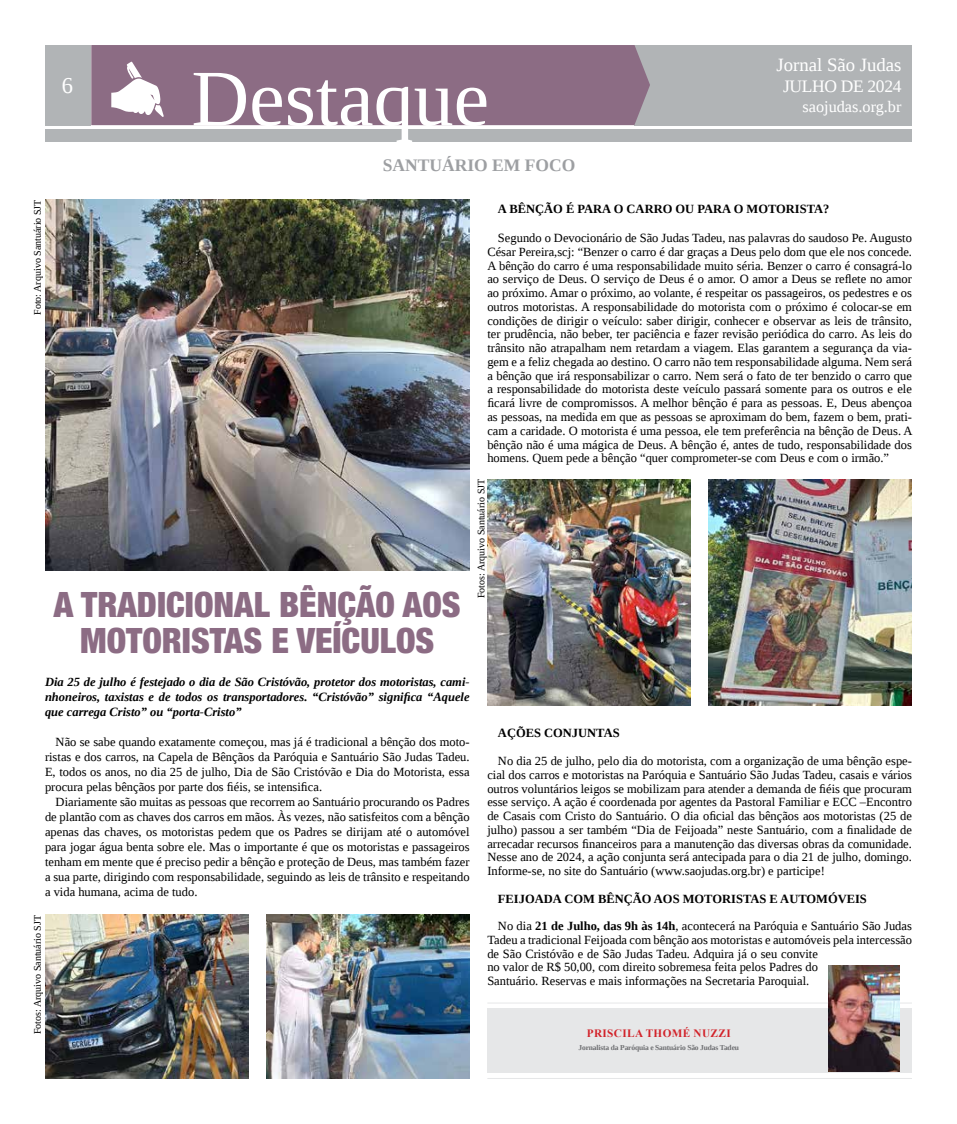
<style>
.page{position:relative;width:957px;height:1124px;background:#fff}
.page>*{position:absolute;margin:0;border:0;box-sizing:border-box;transform-origin:0 0}
.t1{font:80px "Liberation Serif";color:#fff}
.t2{font:900 condensed 35px/36.2px "Helvetica Neue LT Std";color:#8c6c84;text-align:center}
.t3{font:22.5px "Liberation Serif";color:#fff}
.t4{font:18.75px "Liberation Serif";color:#fff}
.t5{font:700 17.5px "Liberation Serif";color:#9d9fa2}
.t6{font:17.5px "Liberation Serif";letter-spacing:-.02em;color:#fff}
.t7{font:16.25px "Liberation Serif";color:#fff}
.t8{font:12.5px/13.8px "Liberation Serif";color:#000;text-align:justify}
.t9{font:italic 700 12.5px/15px "Liberation Serif";color:#000;text-align:justify}
.t10{font:700 12.5px "Liberation Serif";color:#000}
.t11{font:700 11.25px "Times New Roman";letter-spacing:.035em;color:#d2232a}
.t12{font:10px "Liberation Serif";color:#000}
.t13{font:700 7.5px "Liberation Serif";letter-spacing:-.02em;color:#6d6e71}
.s1{font-weight:700}
</style>
<div class="page">
<div style="left:45px;top:45px;width:45px;height:80px;background:#b1b4b6"></div>
<div style="left:635px;top:45px;width:277px;height:80px;background:#b1b4b6"></div>
<div style="left:45px;top:128px;width:867px;height:13px;background:#b1b4b6"></div>
<div style="left:91px;top:45px;width:559px;height:80px;background:#8c6c84"></div>
<svg style="left:111px;top:62px;width:53px;height:55px"></svg>
<img style="left:45px;top:200px;width:424px;height:370px">
<img style="left:45px;top:914px;width:203px;height:164px">
<img style="left:487px;top:479px;width:204px;height:226px">
<img style="left:266px;top:914px;width:203px;height:164px">
<img style="left:708px;top:479px;width:204px;height:226px">
<div style="left:487px;top:1008px;width:425px;height:64px;background:#e6e7e8"></div>
<hr style="left:487px;top:1002px;width:425px;height:1px;background:#e6e7e8">
<hr style="left:487px;top:1077px;width:425px;height:1px;background:#e6e7e8">
<img style="left:828px;top:965px;width:71px;height:106px">
<p class="t12" style="left:31px;top:315px;width:117px;rotate:-90deg">Foto: Arquivo Santuário SJT</p>
<h3 class="t3" style="left:62px;top:71px;width:13px">6</h3>
<h1 class="t1" style="left:191px;top:47px;width:299px">Destaque</h1>
<h3 class="t4" style="left:776px;top:53px;width:126px">Jornal São Judas</h3>
<h3 class="t6" style="left:783px;top:75px;width:120px">JULHO DE 2024</h3>
<h3 class="t7" style="left:802px;top:96px;width:100px">saojudas.org.br</h3>
<h3 class="t5" style="left:383px;top:153px;width:194px">SANTUÁRIO EM FOCO</h3>
<p class="t10" style="left:498px;top:201px;width:333px">A BÊNÇÃO É PARA O CARRO OU PARA O MOTORISTA?</p>
<p class="t8" style="left:487px;top:231px;width:427px;text-indent:11px">Segundo o Devocionário de São Judas Tadeu, nas palavras do saudoso Pe. Augusto César Pereira,scj: “Benzer o carro é dar graças a Deus pelo dom que ele nos concede.<br>A bênção do carro é uma responsabilidade muito séria. Benzer o carro é consagrá-lo ao serviço de Deus. O serviço de Deus é o amor. O amor a Deus se reflete no amor ao próximo. Amar o próximo, ao volante, é respeitar os passageiros, os pedestres e os outros motoristas. A responsabilidade do motorista com o próximo é colocar-se em condições de dirigir o veículo: saber dirigir, conhecer e observar as leis de trânsito, ter prudência, não beber, ter paciência e fazer revisão periódica do carro. As leis do trânsito não atrapalham nem retardam a viagem. Elas garantem a segurança da via&shy;gem e a feliz chegada ao destino. O carro não tem responsabilidade alguma. Nem será a bênção que irá responsabilizar o carro. Nem será o fato de ter benzido o carro que a responsabilidade do motorista deste veículo passará somente para os outros e ele ficará livre de compromissos. A melhor bênção é para as pessoas. E, Deus abençoa as pessoas, na medida em que as pessoas se aproximam do bem, fazem o bem, prati&shy;cam a caridade. O motorista é uma pessoa, ele tem preferência na bênção de Deus. A bênção não é uma mágica de Deus. A bênção é, antes de tudo, responsabilidade dos homens. Quem pede a bênção “quer comprometer-se com Deus e com o irmão.”</p>
<h2 class="t2" style="left:54px;top:586px;width:408px">A TRADICIONAL BÊNÇÃO AOS<br>MOTORISTAS E VEÍCULOS</h2>
<p class="t12" style="left:475px;top:598px;width:121px;rotate:-90deg">Fotos: Arquivo Santuário SJT</p>
<p class="t9" style="left:45px;top:673px;width:426px">Dia 25 de julho é festejado o dia de São Cristóvão, protetor dos motoristas, cami&shy;nhoneiros, taxistas e de todos os transportadores. “Cristóvão” significa “Aquele que carrega Cristo” ou “porta-Cristo”</p>
<p class="t8" style="left:45px;top:733px;width:426px;line-height:15px;text-indent:11px">Não se sabe quando exatamente começou, mas já é tradicional a bênção dos moto&shy;ristas e dos carros, na Capela de Bênçãos da Paróquia e Santuário São Judas Tadeu.<br>E, todos os anos, no dia 25 de julho, Dia de São Cristóvão e Dia do Motorista, essa procura pelas bênçãos por parte dos fiéis, se intensifica.</p>
<p class="t8" style="left:45px;top:793px;width:426px;line-height:15px;text-indent:11px">Diariamente são muitas as pessoas que recorrem ao Santuário procurando os Padres de plantão com as chaves dos carros em mãos. Às vezes, não satisfeitos com a bênção apenas das chaves, os motoristas pedem que os Padres se dirijam até o automóvel para jogar água benta sobre ele. Mas o importante é que os motoristas e passageiros tenham em mente que é preciso pedir a bênção e proteção de Deus, mas também fazer a sua parte, dirigindo com responsabilidade, seguindo as leis de trânsito e respeitando a vida humana, acima de tudo.</p>
<p class="t12" style="left:31px;top:1034px;width:121px;rotate:-90deg">Fotos: Arquivo Santuário SJT</p>
<p class="t10" style="left:498px;top:724px;width:123px">AÇÕES CONJUNTAS</p>
<p class="t8" style="left:487px;top:753px;width:426px;text-indent:11px">No dia 25 de julho, pelo dia do motorista, com a organização de uma bênção espe&shy;cial dos carros e motoristas na Paróquia e Santuário São Judas Tadeu, casais e vários outros voluntários leigos se mobilizam para atender a demanda de fiéis que procuram esse serviço. A ação é coordenada por agentes da Pastoral Familiar e ECC –Encontro de Casais com Cristo do Santuário. O dia oficial das bênçãos aos motoristas (25 de julho) passou a ser também “Dia de Feijoada” neste Santuário, com a finalidade de arrecadar recursos financeiros para a manutenção das diversas obras da comunidade.<br>Nesse ano de 2024, a ação conjunta será antecipada para o dia 21 de julho, domingo.<br>Informe-se, no site do Santuário (www.saojudas.org.br) e participe!</p>
<p class="t10" style="left:498px;top:889px;width:370px">FEIJOADA COM BÊNÇÃO AOS MOTORISTAS E AUTOMÓVEIS</p>
<p class="t8" style="left:487px;top:918px;width:426px;text-align:left;text-indent:11px">No dia <span class="s1">21 de Julho, das 9h às 14h</span>, acontecerá na Paróquia e Santuário São Judas Tadeu a tradicional Feijoada com bênção aos motoristas e automóveis pela intercessão de São Cristóvão e de São Judas Tadeu. Adquira já o seu convite<br>no valor de R$ 50,00, com direito sobremesa feita pelos Padres do<br>Santuário. Reservas e mais informações na Secretaria Paroquial.</p>
<p class="t11" style="left:587px;top:1024px;width:146px">PRISCILA THOMÉ NUZZI</p>
<p class="t13" style="left:578px;top:1042px;width:162px">Jornalista da Paróquia e Santuário São Judas Tadeu</p>
</div>
